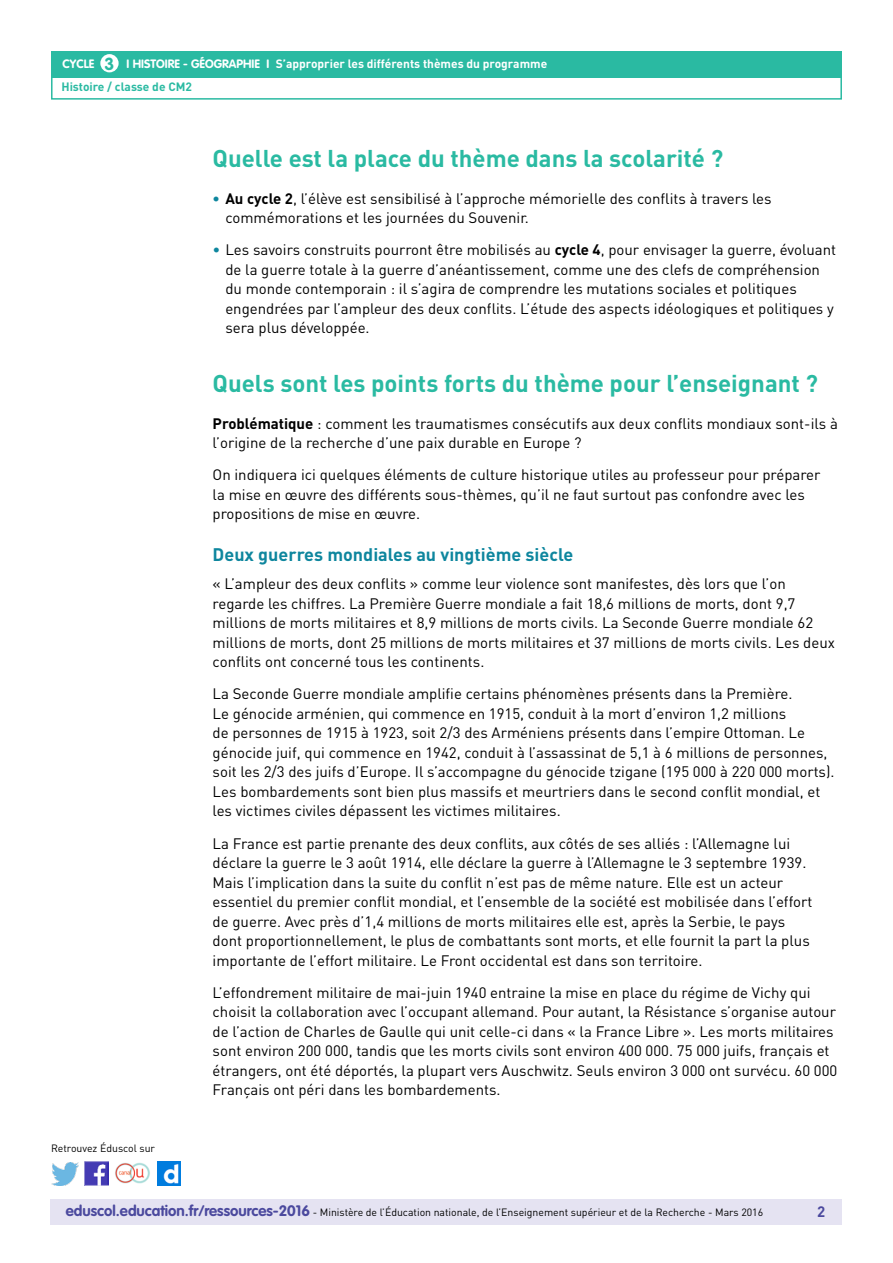
<style>
.page{position:relative;width:893px;height:1263px;background:#fff}
.page>*{position:absolute;margin:0;border:0;box-sizing:border-box;transform-origin:0 0}
.t1{font:700 24px "DIN Pro";color:#2abaa2}
.t2{font:700 18px "DIN Pro";color:#0e869e}
.t3{font:700 17.25px "VAG Rounded Std";color:#2abaa2}
.t4{font:15px/19.5px "DIN Pro";color:#000}
.t5{font:700 15px "DIN Pro";color:#4b499e}
.t6{font:700 12px "DIN Pro";color:#fff}
.t7{font:700 12px "VAG Rounded Std";color:#fff}
.t8{font:700 12px "DIN Pro";color:#2abaa2}
.t9{font:10.5px "DIN Pro";color:#000}
.s1{font-family:"VAG Rounded Std"}
.s2{font-weight:700;color:#0e869e}
.s3{font-weight:700}
.s4{color:#0e869e}
.s5{font-family:"VAG Rounded Std";font-weight:700;font-size:15px;color:#4b499e}
</style>
<div class="page">
<div style="left:50px;top:1199px;width:791px;height:26px;background:#e5e3f2"></div>
<div style="left:51px;top:51px;width:791px;height:27px;background:#2abaa2"></div>
<div style="left:100px;top:54px;width:19px;height:18px;background:#fff;border-radius:50%"></div>
<div style="left:51px;top:75px;width:791px;height:25px;border:2px solid #2abaa2"></div>
<img style="left:85px;top:1162px;width:23px;height:23px">
<img style="left:51px;top:1163px;width:28px;height:22px">
<img style="left:158px;top:1162px;width:22px;height:23px">
<img style="left:115px;top:1162px;width:35px;height:22px">
<p class="t7" style="left:63px;top:57px;width:33px">CYCLE</p>
<p class="t7" style="left:127px;top:57px;width:123px">I Histoire - Géographie</p>
<p class="t3" style="left:105px;top:53px;width:11px">3</p>
<p class="t6" style="left:266px;top:56px;width:282px"><span class="s1">I</span> S’approprier les différents thèmes du programme</p>
<p class="t8" style="left:61px;top:79px;width:132px">Histoire / classe de CM2</p>
<p class="t9" style="left:51px;top:1141px;width:106px">Retrouvez Éduscol sur</p>
<h1 class="t1" style="left:213px;top:143px;width:512px">Quelle est la place du thème dans la scolarité ?</h1>
<p class="t4" style="left:225px;top:188px;width:548px;text-indent:-13px"><span class="s2">•</span> <span class="s3">Au cycle 2</span>, l’élève est sensibilisé à l’approche mémorielle des conflits à travers les commémorations et les journées du Souvenir.</p>
<p class="t4" style="left:225px;top:240px;width:612px;text-indent:-13px"><span class="s4">•</span> Les savoirs construits pourront être mobilisés au <span class="s3">cycle 4</span>, pour envisager la guerre, évoluant de la guerre totale à la guerre d’anéantissement, comme une des clefs de compréhension du monde contemporain : il s’agira de comprendre les mutations sociales et politiques engendrées par l’ampleur des deux conflits. L’étude des aspects idéologiques et politiques y sera plus développée.</p>
<h1 class="t1" style="left:213px;top:367px;width:607px">Quels sont les points forts du thème pour l’enseignant ?</h1>
<p class="t4" style="left:213px;top:413px;width:627px"><span class="s3">Problématique</span> : comment les traumatismes consécutifs aux deux conflits mondiaux sont-ils à l’origine de la recherche d’une paix durable en Europe ?</p>
<p class="t4" style="left:213px;top:465px;width:609px">On indiquera ici quelques éléments de culture historique utiles au professeur pour préparer la mise en œuvre des différents sous-thèmes, qu’il ne faut surtout pas confondre avec les propositions de mise en œuvre.</p>
<p class="t2" style="left:213px;top:543px;width:362px">Deux guerres mondiales au vingtième siècle</p>
<p class="t4" style="left:213px;top:574px;width:624px">« L’ampleur des deux conflits » comme leur violence sont manifestes, dès lors que l’on regarde les chiffres. La Première Guerre mondiale a fait 18,6 millions de morts, dont 9,7 millions de morts militaires et 8,9 millions de morts civils. La Seconde Guerre mondiale 62 millions de morts, dont 25 millions de morts militaires et 37 millions de morts civils. Les deux conflits ont concerné tous les continents.</p>
<p class="t4" style="left:213px;top:684px;width:623px">La Seconde Guerre mondiale amplifie certains phénomènes présents dans la Première.<br>Le génocide arménien, qui commence en 1915, conduit à la mort d’environ 1,2 millions<br>de personnes de 1915 à 1923, soit 2/3 des Arméniens présents dans l’empire Ottoman. Le génocide juif, qui commence en 1942, conduit à l’assassinat de 5,1 à 6 millions de personnes, soit les 2/3 des juifs d’Europe. Il s’accompagne du génocide tzigane (195 000 à 220 000 morts).<br>Les bombardements sont bien plus massifs et meurtriers dans le second conflit mondial, et les victimes civiles dépassent les victimes militaires.</p>
<p class="t4" style="left:213px;top:833px;width:601px">La France est partie prenante des deux conflits, aux côtés de ses alliés : l’Allemagne lui déclare la guerre le 3 août 1914, elle déclare la guerre à l’Allemagne le 3 septembre 1939.<br>Mais l’implication dans la suite du conflit n’est pas de même nature. Elle est un acteur essentiel du premier conflit mondial, et l’ensemble de la société est mobilisée dans l’effort de guerre. Avec près d’1,4 millions de morts militaires elle est, après la Serbie, le pays dont proportionnellement, le plus de combattants sont morts, et elle fournit la part la plus importante de l’effort militaire. Le Front occidental est dans son territoire.</p>
<p class="t4" style="left:213px;top:982px;width:626px">L’effondrement militaire de mai-juin 1940 entraine la mise en place du régime de Vichy qui choisit la collaboration avec l’occupant allemand. Pour autant, la Résistance s’organise autour de l’action de Charles de Gaulle qui unit celle-ci dans « la France Libre ». Les morts militaires sont environ 200 000, tandis que les morts civils sont environ 400 000. 75 000 juifs, français et étrangers, ont été déportés, la plupart vers Auschwitz. Seuls environ 3 000 ont survécu. 60 000<br>Français ont péri dans les bombardements.</p>
<p class="t9" style="left:66px;top:1205px;width:699px"><span class="s5">eduscol.education.fr/ressources-2016</span> - Ministère de l’Éducation nationale, de l’Enseignement supérieur et de la Recherche - Mars 2016</p>
<p class="t5" style="left:817px;top:1201px;width:10px">2</p>
</div>
